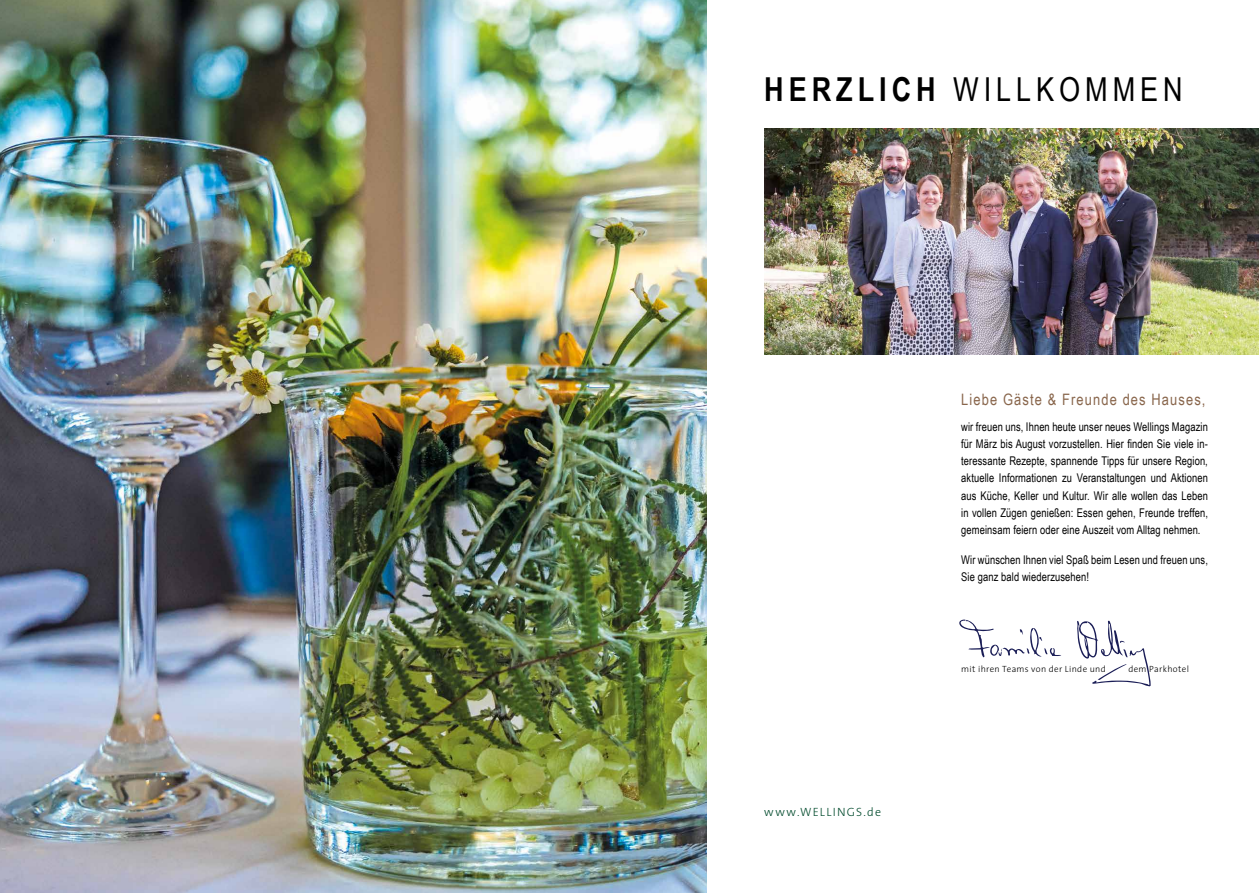
<style>
.page{position:relative;width:1259px;height:893px;background:#fff}
.page>*{position:absolute;margin:0;border:0;box-sizing:border-box;transform-origin:0 0}
.t1{font:33px "Arial Narrow";letter-spacing:.15em;color:#000}
.t2{font:15.75px "Arial Narrow";letter-spacing:.07em;color:#89664c}
.t3{font:12px/17.2px "Arial Narrow";letter-spacing:.01em;color:#000;text-align:justify;scale:.95 1}
.t4{font:300 12px "The Sans";letter-spacing:.105em;color:#004a2c}
.t5{font:300 9px "The Sans";letter-spacing:.04em;color:#000}
.s1{font-weight:700}
</style>
<div class="page">
<img style="left:764px;top:128px;width:495px;height:226px">
<svg style="left:1077px;top:621px;width:73px;height:65px"></svg>
<svg style="left:959px;top:619px;width:102px;height:39px"></svg>
<img style="left:0;top:0;width:706px;height:893px">
<h1 class="t1" style="left:764px;top:65px;width:420px"><span class="s1">HERZLICH</span> WILLKOMMEN</h1>
<h2 class="t2" style="left:961px;top:388px;width:246px">Liebe Gäste &amp; Freunde des Hauses,</h2>
<p class="t3" style="left:961px;top:417px;width:261px">wir freuen uns, Ihnen heute unser neues Wellings Magazin für März bis August vorzustellen. Hier finden Sie viele in&shy;teressante Rezepte, spannende Tipps für unsere Region, aktuelle Informationen zu Veranstaltungen und Aktionen aus Küche, Keller und Kultur. Wir alle wollen das Leben in vollen Zügen genießen: Essen gehen, Freunde treffen, gemeinsam feiern oder eine Auszeit vom Alltag nehmen.</p>
<p class="t3" style="left:961px;top:551px;width:261px">Wir wünschen Ihnen viel Spaß beim Lesen und freuen uns,<br>Sie ganz bald wiederzusehen!</p>
<p class="t4" style="left:764px;top:802px;width:118px">www.WELLINGS.de</p>
<p class="t5" style="left:961px;top:662px;width:146px">mit ihren Teams von der Linde und</p>
<p class="t5" style="left:1128px;top:662px;width:62px">dem Parkhotel</p>
</div>
